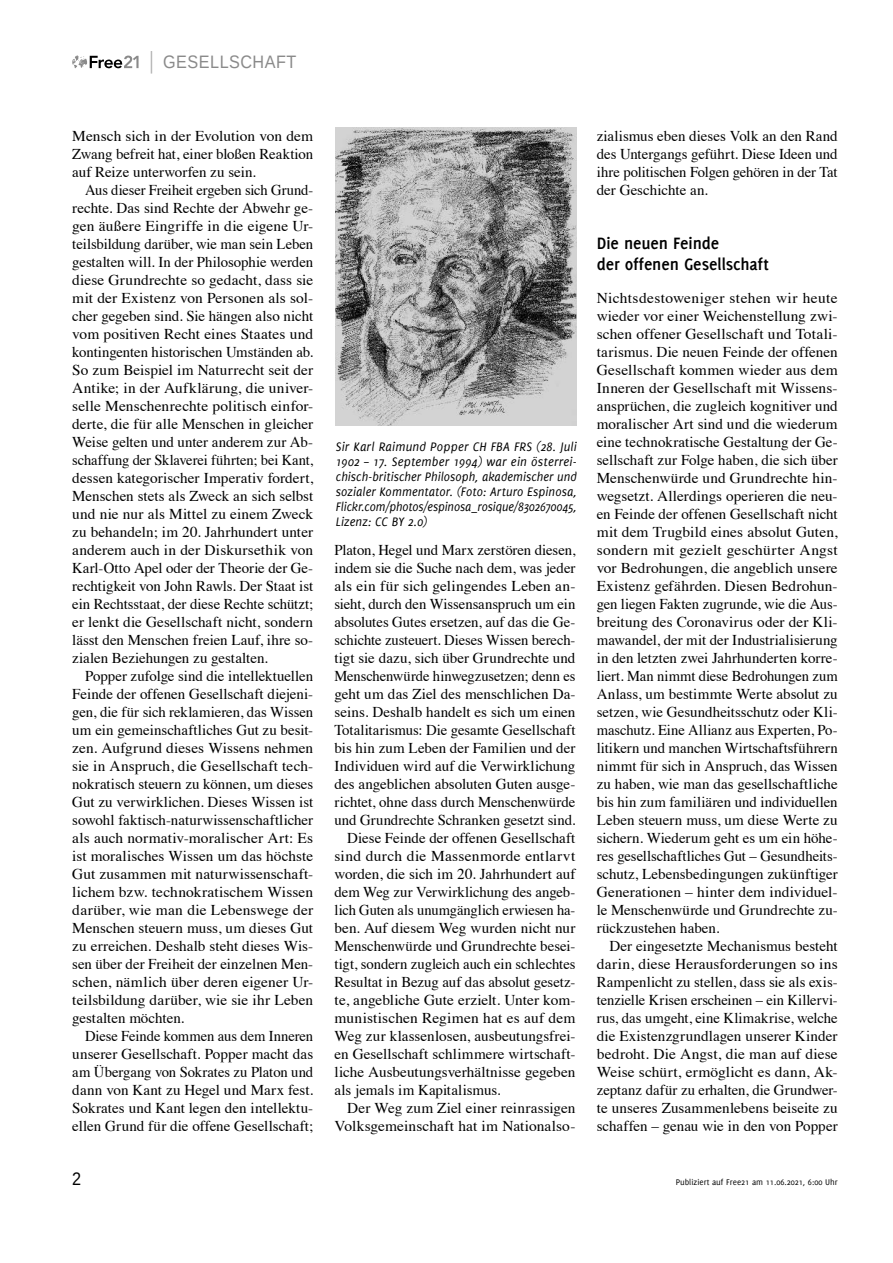
<style>
.page{position:relative;width:893px;height:1263px;background:#fff}
.page>*{position:absolute;margin:0;border:0;box-sizing:border-box;transform-origin:0 0}
.t1{font:700 18px/21px "Delicious";letter-spacing:-.005em;color:#000}
.t2{font:18px "Liberation Sans";letter-spacing:.03em;color:#8a8a8a;scale:.9 1}
.t3{font:18px "Liberation Sans";color:#000;scale:.9 1}
.t4{font:15px/18px "Times";color:#000;text-align:justify}
.t5{font:italic 13.5px/15px "Delicious";letter-spacing:-.01em;color:#000;text-align:justify}
.t6{font:9px "Delicious";color:#000}
</style>
<div class="page">
<svg style="left:72px;top:55px;width:67px;height:13px"></svg>
<svg style="left:151px;top:51px;width:1px;height:23px"></svg>
<img style="left:336px;top:128px;width:241px;height:297px">
<p class="t2" style="left:163px;top:51px;width:149px">GESELLSCHAFT</p>
<p class="t4" style="left:72px;top:126px;width:242px">Mensch sich in der Evolution von dem Zwang befreit hat, einer bloßen Reaktion auf Reize unterworfen zu sein.</p>
<p class="t4" style="left:72px;top:180px;width:242px;text-indent:13px">Aus dieser Freiheit ergeben sich Grund&shy;rechte. Das sind Rechte der Abwehr ge&shy;gen äußere Eingriffe in die eigene Ur&shy;teilsbildung darüber, wie man sein Leben gestalten will. In der Philosophie werden diese Grundrechte so gedacht, dass sie mit der Existenz von Personen als sol&shy;cher gegeben sind. Sie hängen also nicht vom positiven Recht eines Staates und kontingenten historischen Umständen ab.<br>So zum Beispiel im Naturrecht seit der Antike; in der Aufklärung, die univer&shy;selle Menschenrechte politisch einfor&shy;derte, die für alle Menschen in gleicher Weise gelten und unter anderem zur Ab&shy;schaffung der Sklaverei führten; bei Kant, dessen kategorischer Imperativ fordert, Menschen stets als Zweck an sich selbst und nie nur als Mittel zu einem Zweck zu behandeln; im 20. Jahrhundert unter anderem auch in der Diskursethik von Karl-Otto Apel oder der Theorie der Ge&shy;rechtigkeit von John Rawls. Der Staat ist ein Rechtsstaat, der diese Rechte schützt; er lenkt die Gesellschaft nicht, sondern lässt den Menschen freien Lauf, ihre so&shy;zialen Beziehungen zu gestalten.</p>
<p class="t4" style="left:72px;top:666px;width:242px;text-indent:13px">Popper zufolge sind die intellektuellen Feinde der offenen Gesellschaft diejeni&shy;gen, die für sich reklamieren, das Wissen um ein gemeinschaftliches Gut zu besit&shy;zen. Aufgrund dieses Wissens nehmen sie in Anspruch, die Gesellschaft tech&shy;nokratisch steuern zu können, um dieses Gut zu verwirklichen. Dieses Wissen ist sowohl faktisch-naturwissenschaftlicher als auch normativ-moralischer Art: Es ist moralisches Wissen um das höchste Gut zusammen mit naturwissenschaft&shy;lichem bzw. technokratischem Wissen darüber, wie man die Lebenswege der Menschen steuern muss, um dieses Gut zu erreichen. Deshalb steht dieses Wis&shy;sen über der Freiheit der einzelnen Men&shy;schen, nämlich über deren eigener Ur&shy;teilsbildung darüber, wie sie ihr Leben gestalten möchten.</p>
<p class="t4" style="left:72px;top:1026px;width:242px;text-indent:13px">Diese Feinde kommen aus dem Inneren unserer Gesellschaft. Popper macht das am Übergang von Sokrates zu Platon und dann von Kant zu Hegel und Marx fest.<br>Sokrates und Kant legen den intellektu&shy;ellen Grund für die offene Gesellschaft;</p>
<p class="t5" style="left:336px;top:439px;width:243px">Sir Karl Raimund Popper CH FBA FRS (28. Juli 1902 – 17. September 1994) war ein österrei&shy;chisch-britischer Philosoph, akademischer und sozialer Kommentator. (Foto: Arturo Espinosa, Flickr.com/photos/espinosa_rosique/8302670045, Lizenz: CC BY 2.0)</p>
<p class="t4" style="left:334px;top:540px;width:242px">Platon, Hegel und Marx zerstören diesen,</p>
<p class="t4" style="left:334px;top:558px;width:242px">indem sie die Suche nach dem, was jeder</p>
<p class="t4" style="left:334px;top:576px;width:242px">als ein für sich gelingendes Leben an-</p>
<p class="t4" style="left:334px;top:594px;width:242px">sieht, durch den Wissensanspruch um ein</p>
<p class="t4" style="left:334px;top:612px;width:242px">absolutes Gutes ersetzen, auf das die Ge-</p>
<p class="t4" style="left:334px;top:630px;width:242px">schichte zusteuert. Dieses Wissen berech-</p>
<p class="t4" style="left:334px;top:648px;width:242px">tigt sie dazu, sich über Grundrechte und</p>
<p class="t4" style="left:334px;top:666px;width:242px">Menschenwürde hinwegzusetzen; denn es</p>
<p class="t4" style="left:334px;top:684px;width:242px">geht um das Ziel des menschlichen Da-</p>
<p class="t4" style="left:334px;top:702px;width:242px">seins. Deshalb handelt es sich um einen</p>
<p class="t4" style="left:334px;top:720px;width:242px">Totalitarismus: Die gesamte Gesellschaft</p>
<p class="t4" style="left:334px;top:738px;width:242px">bis hin zum Leben der Familien und der</p>
<p class="t4" style="left:334px;top:756px;width:242px">Individuen wird auf die Verwirklichung</p>
<p class="t4" style="left:334px;top:774px;width:242px">des angeblichen absoluten Guten ausge-</p>
<p class="t4" style="left:334px;top:792px;width:242px">richtet, ohne dass durch Menschenwürde</p>
<p class="t4" style="left:334px;top:810px;width:242px">und Grundrechte Schranken gesetzt sind.</p>
<p class="t4" style="left:347px;top:828px;width:230px">Diese Feinde der offenen Gesellschaft</p>
<p class="t4" style="left:334px;top:846px;width:242px">sind durch die Massenmorde entlarvt</p>
<p class="t4" style="left:334px;top:864px;width:242px">worden, die sich im 20. Jahrhundert auf</p>
<p class="t4" style="left:334px;top:882px;width:242px">dem Weg zur Verwirklichung des angeb-</p>
<p class="t4" style="left:334px;top:900px;width:242px">lich Guten als unumgänglich erwiesen ha-</p>
<p class="t4" style="left:334px;top:918px;width:242px">ben. Auf diesem Weg wurden nicht nur</p>
<p class="t4" style="left:334px;top:936px;width:242px">Menschenwürde und Grundrechte besei-</p>
<p class="t4" style="left:334px;top:954px;width:242px">tigt, sondern zugleich auch ein schlechtes</p>
<p class="t4" style="left:334px;top:972px;width:242px">Resultat in Bezug auf das absolut gesetz-</p>
<p class="t4" style="left:334px;top:990px;width:242px">te, angebliche Gute erzielt. Unter kom-</p>
<p class="t4" style="left:334px;top:1008px;width:242px">munistischen Regimen hat es auf dem</p>
<p class="t4" style="left:334px;top:1026px;width:242px">Weg zur klassenlosen, ausbeutungsfrei-</p>
<p class="t4" style="left:334px;top:1044px;width:242px">en Gesellschaft schlimmere wirtschaft-</p>
<p class="t4" style="left:334px;top:1062px;width:242px">liche Ausbeutungsverhältnisse gegeben</p>
<p class="t4" style="left:334px;top:1080px;width:168px">als jemals im Kapitalismus.</p>
<p class="t4" style="left:347px;top:1098px;width:230px">Der Weg zum Ziel einer reinrassigen</p>
<p class="t4" style="left:334px;top:1116px;width:242px">Volksgemeinschaft hat im Nationalso-</p>
<p class="t4" style="left:597px;top:126px;width:242px">zialismus eben dieses Volk an den Rand des Untergangs geführt. Diese Ideen und ihre politischen Folgen gehören in der Tat der Geschichte an.</p>
<p class="t1" style="left:597px;top:233px;width:174px">Die neuen Feinde<br>der offenen Gesellschaft</p>
<p class="t4" style="left:597px;top:288px;width:242px">Nichtsdestoweniger stehen wir heute wieder vor einer Weichenstellung zwi&shy;schen offener Gesellschaft und Totali&shy;tarismus. Die neuen Feinde der offenen Gesellschaft kommen wieder aus dem Inneren der Gesellschaft mit Wissens&shy;ansprüchen, die zugleich kognitiver und moralischer Art sind und die wiederum eine technokratische Gestaltung der Ge&shy;sellschaft zur Folge haben, die sich über Menschenwürde und Grundrechte hin&shy;wegsetzt. Allerdings operieren die neu&shy;en Feinde der offenen Gesellschaft nicht mit dem Trugbild eines absolut Guten, sondern mit gezielt geschürter Angst vor Bedrohungen, die angeblich unsere Existenz gefährden. Diesen Bedrohun&shy;gen liegen Fakten zugrunde, wie die Aus&shy;breitung des Coronavirus oder der Kli&shy;mawandel, der mit der Industrialisierung in den letzten zwei Jahrhunderten korre&shy;liert. Man nimmt diese Bedrohungen zum Anlass, um bestimmte Werte absolut zu setzen, wie Gesundheitsschutz oder Kli&shy;maschutz. Eine Allianz aus Experten, Po&shy;litikern und manchen Wirtschaftsführern nimmt für sich in Anspruch, das Wissen zu haben, wie man das gesellschaftliche bis hin zum familiären und individuellen Leben steuern muss, um diese Werte zu sichern. Wiederum geht es um ein höhe&shy;res gesellschaftliches Gut – Gesundheits&shy;schutz, Lebensbedingungen zukünftiger Generationen – hinter dem individuel&shy;le Menschenwürde und Grundrechte zu&shy;rückzustehen haben.</p>
<p class="t4" style="left:597px;top:936px;width:242px;text-indent:13px">Der eingesetzte Mechanismus besteht darin, diese Herausforderungen so ins Rampenlicht zu stellen, dass sie als exis&shy;tenzielle Krisen erscheinen – ein Killervi&shy;rus, das umgeht, eine Klimakrise, welche die Existenzgrundlagen unserer Kinder bedroht. Die Angst, die man auf diese Weise schürt, ermöglicht es dann, Ak&shy;zeptanz dafür zu erhalten, die Grundwer&shy;te unseres Zusammenlebens beiseite zu schaffen – genau wie in den von Popper</p>
<p class="t3" style="left:72px;top:1168px;width:12px">2</p>
<p class="t6" style="left:676px;top:1177px;width:163px">Publiziert auf Free21 am 11.06.2021, 6:00 Uhr</p>
</div>
